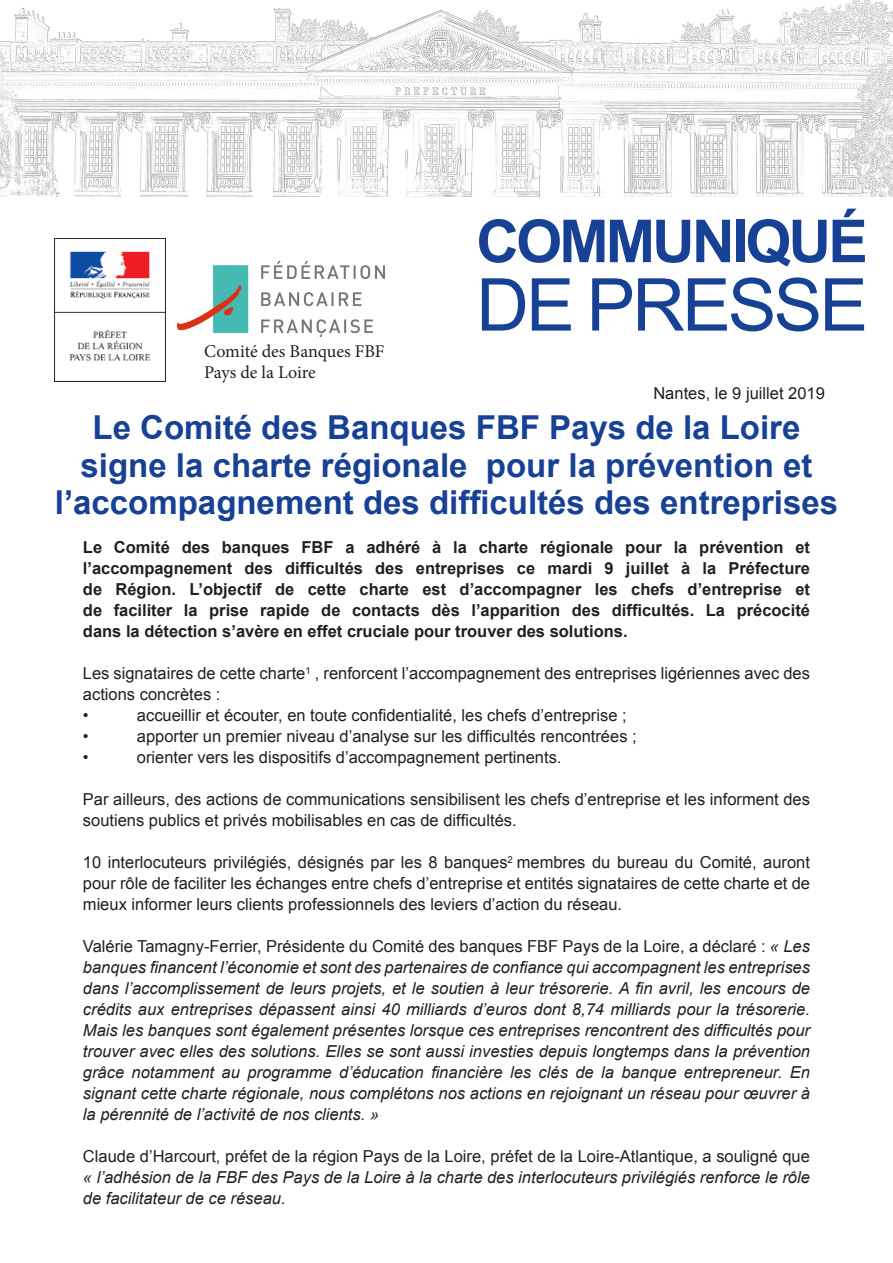
<style>
.page{position:relative;width:893px;height:1263px;background:#fff}
.page>*{position:absolute;margin:0;border:0;box-sizing:border-box;transform-origin:0 0}
.t1{font:72.9px "Arial";letter-spacing:-.04em;color:#174195}
.t2{font:700 59.25px "Arial";letter-spacing:-.05em;color:#174195}
.t3{font:700 33px/37.5px "Arial";color:#174195;text-align:center}
.t4{font:18px "Minion Pro";color:#231f20}
.t5{font:italic 16.5px/21px "Arial";color:#231f20;text-align:justify}
.t6{font:16.5px/21px "Arial";color:#231f20}
.t7{font:700 16.5px/21px "Arial";color:#231f20;text-align:justify}
.s1{font-style:normal}
</style>
<div class="page">
<img style="left:54px;top:238px;width:112px;height:144px">
<img style="left:177px;top:261px;width:207px;height:75px">
<img style="left:0;top:0;width:893px;height:196px">
<p class="t4" style="left:204px;top:339px;width:182px">Comité des Banques FBF</p>
<p class="t4" style="left:204px;top:361px;width:113px">Pays de la Loire</p>
<p class="t2" style="left:476px;top:202px;width:393px">COMMUNIQUÉ</p>
<p class="t1" style="left:476px;top:257px;width:393px">DE PRESSE</p>
<p class="t6" style="left:653px;top:383px;width:173px">Nantes, le 9 juillet 2019</p>
<p class="t3" style="left:55px;top:410px;width:785px">Le Comité des Banques FBF Pays de la Loire signe la charte régionale pour la prévention et l’accompagnement des difficultés des entreprises</p>
<p class="t7" style="left:83px;top:537px;width:729px">Le Comité des banques FBF a adhéré à la charte régionale pour la prévention et l’accompagnement des difficultés des entreprises ce mardi 9 juillet à la Préfecture de Région. L’objectif de cette charte est d’accompagner les chefs d’entreprise et de faciliter la prise rapide de contacts dès l’apparition des difficultés. La précocité dans la détection s’avère en effet cruciale pour trouver des solutions.</p>
<p class="t6" style="left:83px;top:663px;width:729px">Les signataires de cette charte<sup>1</sup> , renforcent l’accompagnement des entreprises ligériennes avec des actions concrètes :</p>
<p class="t6" style="left:83px;top:705px;width:7px">•</p>
<p class="t6" style="left:137px;top:705px;width:491px">accueillir et écouter, en toute confidentialité, les chefs d’entreprise ;</p>
<p class="t6" style="left:83px;top:726px;width:7px">•</p>
<p class="t6" style="left:137px;top:726px;width:501px">apporter un premier niveau d’analyse sur les difficultés rencontrées ;</p>
<p class="t6" style="left:83px;top:747px;width:7px">•</p>
<p class="t6" style="left:137px;top:747px;width:426px">orienter vers les dispositifs d’accompagnement pertinents.</p>
<p class="t6" style="left:83px;top:789px;width:729px">Par ailleurs, des actions de communications sensibilisent les chefs d’entreprise et les informent des soutiens publics et privés mobilisables en cas de difficultés.</p>
<p class="t6" style="left:83px;top:852px;width:729px;text-align:justify">10 interlocuteurs privilégiés, désignés par les 8 banques<sup>2</sup> membres du bureau du Comité, auront pour rôle de faciliter les échanges entre chefs d’entreprise et entités signataires de cette charte et de mieux informer leurs clients professionnels des leviers d’action du réseau.</p>
<p class="t5" style="left:83px;top:936px;width:729px"><span class="s1">Valérie Tamagny-Ferrier, Présidente du Comité des banques FBF Pays de la Loire, a déclaré :</span> « Les banques financent l’économie et sont des partenaires de confiance qui accompagnent les entreprises dans l’accomplissement de leurs projets, et le soutien à leur trésorerie. A fin avril, les encours de crédits aux entreprises dépassent ainsi 40 milliards d’euros dont 8,74 milliards pour la trésorerie.<br>Mais les banques sont également présentes lorsque ces entreprises rencontrent des difficultés pour trouver avec elles des solutions. Elles se sont aussi investies depuis longtemps dans la prévention grâce notamment au programme d’éducation financière les clés de la banque entrepreneur. En signant cette charte régionale, nous complétons nos actions en rejoignant un réseau pour œuvrer à la pérennité de l’activité de nos clients. »</p>
<p class="t5" style="left:83px;top:1146px;width:729px"><span class="s1">Claude d’Harcourt, préfet de la région Pays de la Loire, préfet de la Loire-Atlantique, a souligné que </span>« l’adhésion de la FBF des Pays de la Loire à la charte des interlocuteurs privilégiés renforce le rôle de facilitateur de ce réseau.</p>
</div>
